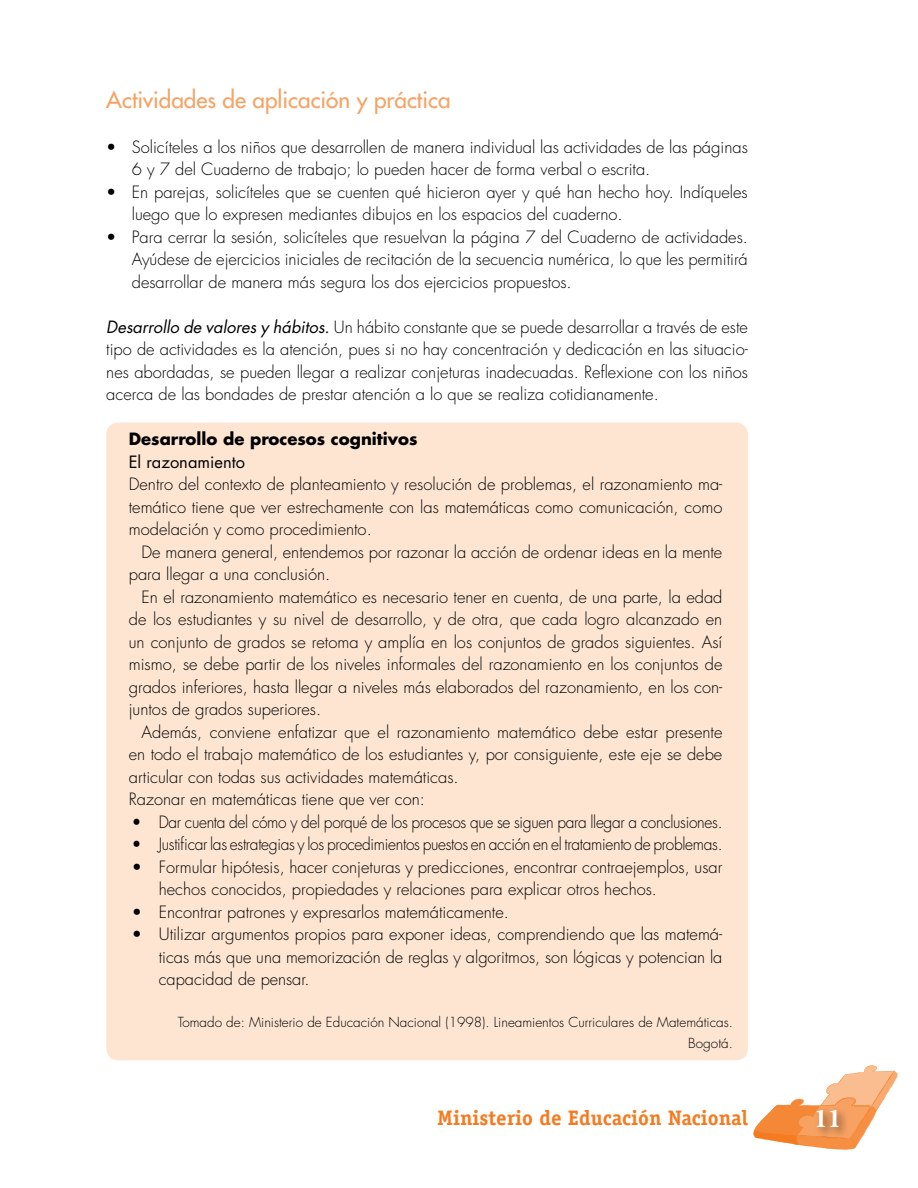
<style>
.page{position:relative;width:918px;height:1188px;background:#fff}
.page>*{position:absolute;margin:0;border:0;box-sizing:border-box;transform-origin:0 0}
.t1{font:700 27px "Minion Pro";color:#fff}
.t2{font:22.5px "Futura";color:#f7a263}
.t3{font:700 21px "Officina Serif Std";color:#f47b20}
.t4{font:300 16.5px/22.5px "Futura";color:#000}
.t5{font:300 16.5px "Futura";letter-spacing:-.02em;color:#000;scale:.94 1}
.t6{font:700 16.5px "Futura";color:#000}
.t7{font:16.5px "Futura";color:#000}
.t8{font:300 13.5px/21px "Futura";color:#000;text-align:right}
.s1{font-weight:400;font-style:italic}
</style>
<div class="page">
<svg style="left:753px;top:1065px;width:145px;height:85px"></svg>
<div style="left:814px;top:1106px;width:36px;height:33px;background:#000;opacity:.55"></div>
<div style="left:106px;top:423px;width:642px;height:637px;background:#fde5d2;border-radius:12px"></div>
<h2 class="t2" style="left:106px;top:85px;width:346px">Actividades de aplicación y práctica</h2>
<p class="t4" style="left:132px;top:136px;width:618px;text-indent:-25px">• Solicíteles a los niños que desarrollen de manera individual las actividades de las páginas<br>6 y 7 del Cuaderno de trabajo; lo pueden hacer de forma verbal o escrita.</p>
<p class="t4" style="left:132px;top:181px;width:618px;text-indent:-25px">• En parejas, solicíteles que se cuenten qué hicieron ayer y qué han hecho hoy. Indíqueles luego que lo expresen mediantes dibujos en los espacios del cuaderno.</p>
<p class="t4" style="left:132px;top:226px;width:618px;text-align:justify;text-indent:-25px">• Para cerrar la sesión, solicíteles que resuelvan la página 7 del Cuaderno de actividades.<br>Ayúdese de ejercicios iniciales de recitación de la secuencia numérica, lo que les permitirá desarrollar de manera más segura los dos ejercicios propuestos.</p>
<p class="t4" style="left:106px;top:316px;width:643px;text-align:justify"><span class="s1">Desarrollo de valores y hábitos.</span> Un hábito constante que se puede desarrollar a través de este tipo de actividades es la atención, pues si no hay concentración y dedicación en las situacio&shy;nes abordadas, se pueden llegar a realizar conjeturas inadecuadas. Reflexione con los niños acerca de las bondades de prestar atención a lo que se realiza cotidianamente.</p>
<p class="t6" style="left:129px;top:428px;width:290px">Desarrollo de procesos cognitivos</p>
<p class="t7" style="left:129px;top:451px;width:118px">El razonamiento</p>
<p class="t4" style="left:129px;top:473px;width:595px;text-align:justify">Dentro del contexto de planteamiento y resolución de problemas, el razonamiento ma&shy;temático tiene que ver estrechamente con las matemáticas como comunicación, como modelación y como procedimiento.</p>
<p class="t4" style="left:129px;top:541px;width:595px;text-indent:13px">De manera general, entendemos por razonar la acción de ordenar ideas en la mente para llegar a una conclusión.</p>
<p class="t4" style="left:129px;top:586px;width:595px;text-align:justify;text-indent:13px">En el razonamiento matemático es necesario tener en cuenta, de una parte, la edad de los estudiantes y su nivel de desarrollo, y de otra, que cada logro alcanzado en un conjunto de grados se retoma y amplía en los conjuntos de grados siguientes. Así mismo, se debe partir de los niveles informales del razonamiento en los conjuntos de grados inferiores, hasta llegar a niveles más elaborados del razonamiento, en los con&shy;juntos de grados superiores.</p>
<p class="t4" style="left:129px;top:721px;width:595px;text-indent:13px">Además, conviene enfatizar que el razonamiento matemático debe estar presente en todo el trabajo matemático de los estudiantes y, por consiguiente, este eje se debe articular con todas sus actividades matemáticas.<br>Razonar en matemáticas tiene que ver con:</p>
<p class="t5" style="left:132px;top:812px;width:630px">• Dar cuenta del cómo y del porqué de los procesos que se siguen para llegar a conclusiones.</p>
<p class="t5" style="left:132px;top:834px;width:630px">• Justificar las estrategias y los procedimientos puestos en acción en el tratamiento de problemas.</p>
<p class="t4" style="left:159px;top:856px;width:565px;text-indent:-27px">• Formular hipótesis, hacer conjeturas y predicciones, encontrar contraejemplos, usar hechos conocidos, propiedades y relaciones para explicar otros hechos.</p>
<p class="t4" style="left:132px;top:901px;width:379px">• Encontrar patrones y expresarlos matemáticamente.</p>
<p class="t4" style="left:159px;top:923px;width:565px;text-align:justify;text-indent:-27px">• Utilizar argumentos propios para exponer ideas, comprendiendo que las matemá&shy;ticas más que una memorización de reglas y algoritmos, son lógicas y potencian la capacidad de pensar.</p>
<p class="t8" style="left:178px;top:1012px;width:557px">Tomado de: Ministerio de Educación Nacional (1998). Lineamientos Curriculares de Matemáticas.<br>Bogotá.</p>
<p class="t3" style="left:437px;top:1105px;width:312px">Ministerio de Educación Nacional</p>
<h1 class="t1" style="left:814px;top:1100px;width:28px">11</h1>
</div>
